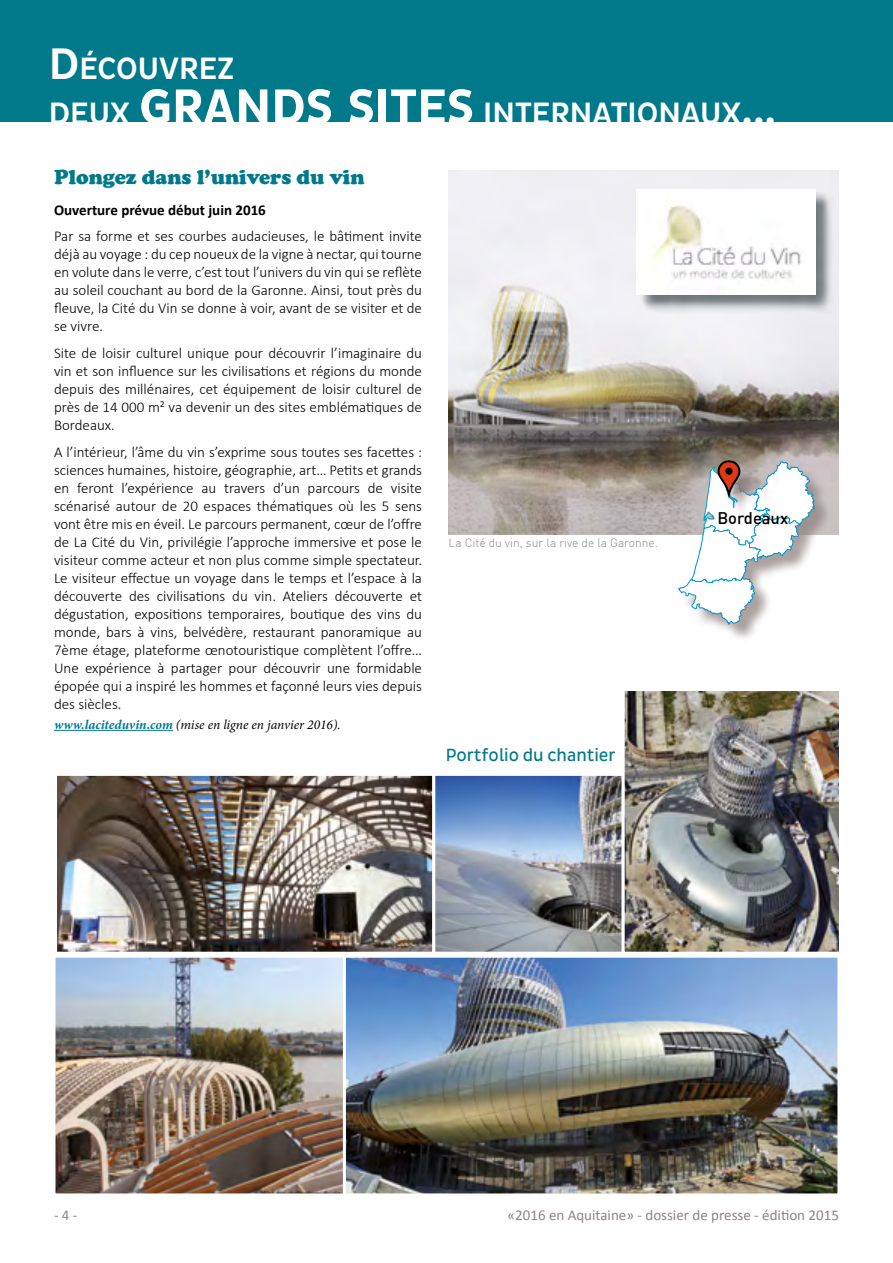
<style>
.page{position:relative;width:893px;height:1263px;background:#fff}
.page>*{position:absolute;margin:0;border:0;box-sizing:border-box;transform-origin:0 0}
.t1{font:500 31.5px/45px "Pluto Sans Cond";color:#fff}
.t2{font:900 21px "Cooper";color:#00798b}
.t3{font:18px "Pluto Sans Cond";color:#00798b}
.t4{font:16.5px "DIN Medium Alternate";color:#000}
.t5{font:300 15px/18px "Calibri";color:#000;text-align:justify}
.t6{font:15px "Calibri";color:#908381}
.t7{font:700 15px "Calibri";color:#000}
.t8{font:italic 13.5px "Minion Pro";color:#000}
.t9{font:300 12px "DIN";color:#878787}
.s1{font-size:45px}
.s2{font-weight:700;font-size:50.4px}
.s3{font-weight:700;color:#00798b}
</style>
<div class="page">
<div style="left:0;top:0;width:893px;height:122px;background:#00798b"></div>
<img style="left:449px;top:170px;width:390px;height:365px">
<hr style="left:54px;top:730px;width:119px;height:1px;background:#00798b">
<div style="left:639px;top:192px;width:195px;height:121px;background:#445055;opacity:.75"></div>
<img style="left:636px;top:189px;width:179px;height:105px">
<div style="left:682px;top:465px;width:150px;height:178px;background:#908381;opacity:.75"></div>
<svg style="left:679px;top:460px;width:135px;height:164px"></svg>
<div style="left:725px;top:468px;width:8px;height:7px;background:#000;border-radius:50%"></div>
<img style="left:56px;top:959px;width:780px;height:233px">
<div style="left:52px;top:955px;width:294px;height:241px;border:3px solid #fff"></div>
<div style="left:343px;top:955px;width:497px;height:241px;border:3px solid #fff"></div>
<img style="left:58px;top:777px;width:563px;height:174px">
<div style="left:54px;top:773px;width:381px;height:182px;border:3px solid #fff"></div>
<div style="left:432px;top:773px;width:193px;height:182px;border:3px solid #fff"></div>
<img style="left:626px;top:692px;width:212px;height:259px">
<div style="left:622px;top:688px;width:220px;height:267px;border:3px solid #fff"></div>
<h1 class="t1" style="left:49px;top:46px;width:729px"><span class="s1">D</span>ÉCOUVREZ<br>DEUX <span class="s2">GRANDS SITES</span> INTERNATIONAUX<span class="s1">,..</span></h1>
<h2 class="t2" style="left:54px;top:165px;width:312px">Plongez dans l’univers du vin</h2>
<p class="t7" style="left:54px;top:200px;width:213px">Ouverture prévue début juin 2016</p>
<p class="t5" style="left:54px;top:227px;width:370px">Par sa forme et ses courbes audacieuses, le bâtiment invite déjà au voyage : du cep noueux de la vigne à nectar, qui tourne en volute dans le verre, c’est tout l’univers du vin qui se reflète au soleil couchant au bord de la Garonne. Ainsi, tout près du fleuve, la Cité du Vin se donne à voir, avant de se visiter et de se vivre.</p>
<p class="t5" style="left:54px;top:344px;width:370px">Site de loisir culturel unique pour découvrir l’imaginaire du vin et son influence sur les civilisations et régions du monde depuis des millénaires, cet équipement de loisir culturel de près de 14 000 m² va devenir un des sites emblématiques de Bordeaux.</p>
<p class="t5" style="left:54px;top:442px;width:370px">A l’intérieur, l’âme du vin s’exprime sous toutes ses facettes : sciences humaines, histoire, géographie, art… Petits et grands en feront l’expérience au travers d’un parcours de visite scénarisé autour de 20 espaces thématiques où les 5 sens vont être mis en éveil. Le parcours permanent, cœur de l’offre de La Cité du Vin, privilégie l’approche immersive et pose le visiteur comme acteur et non plus comme simple spectateur.<br>Le visiteur effectue un voyage dans le temps et l’espace à la découverte des civilisations du vin. Ateliers découverte et dégustation, expositions temporaires, boutique des vins du monde, bars à vins, belvédère, restaurant panoramique au 7ème étage, plateforme œnotouristique complètent l’offre… Une expérience à partager pour découvrir une formidable épopée qui a inspiré les hommes et façonné leurs vies depuis des siècles.</p>
<p class="t8" style="left:54px;top:715px;width:288px"><span class="s3">www.laciteduvin.com</span> (mise en ligne en janvier 2016).</p>
<p class="t9" style="left:449px;top:535px;width:211px">La Cité du vin, sur la rive de la Garonne.</p>
<p class="t3" style="left:446px;top:745px;width:171px">Portfolio du chantier</p>
<p class="t4" style="left:717px;top:507px;width:72px">Bordeaux</p>
<p class="t6" style="left:54px;top:1206px;width:25px">- 4 -</p>
<p class="t6" style="left:507px;top:1206px;width:333px">«2016 en Aquitaine» - dossier de presse - édition 2015</p>
</div>
